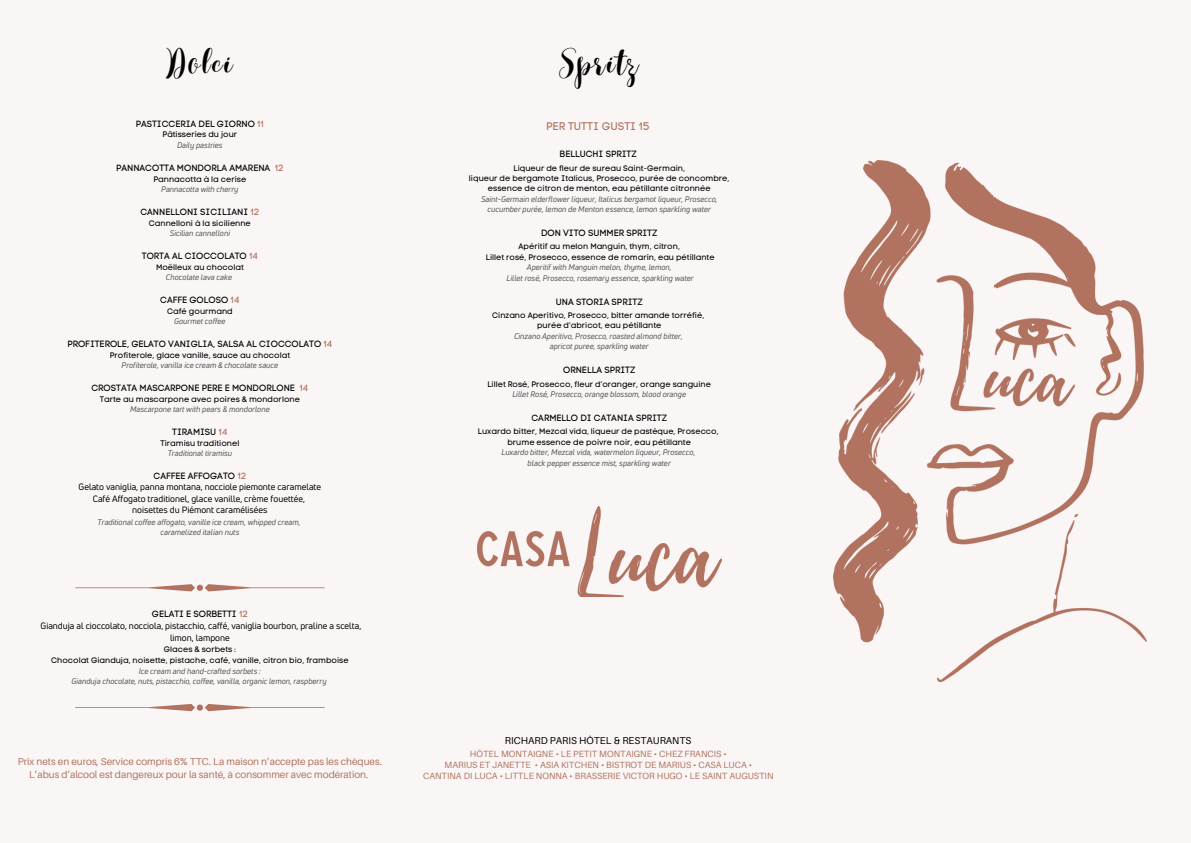
<style>
.page{position:relative;width:1191px;height:843px;background:#fff}
.page>*{position:absolute;margin:0;border:0;box-sizing:border-box;transform-origin:0 0}
.t1{font:300 27px "Best";letter-spacing:.065em;color:#000}
.t2{font:11px "Code Pro Normal LC";color:#b17360}
.t3{font:10px/12.8px "Aileron";color:#b17360;text-align:center}
.t4{font:10px "Aileron";color:#000}
.t5{font:9px "Code Pro Normal LC";color:#000}
.t6{font:9px/12px "Uni Neue";color:#000;text-align:center}
.t7{font:9px "Aileron";color:#b17360}
.t8{font:italic 8px "Uni Neue";color:#545454}
.t9{font:8px "Code Pro Normal LC";color:#000}
.s1{color:#b17360}
.s2{color:#b1725f}
</style>
<div class="page">
<div style="left:0;top:0;width:1190px;height:842px;background:#faf6f6"></div>
<svg style="left:75px;top:584px;width:250px;height:7px"></svg>
<svg style="left:75px;top:704px;width:250px;height:7px"></svg>
<img style="left:833px;top:161px;width:313px;height:520px">
<img style="left:477px;top:506px;width:244px;height:90px">
<p class="t1" style="left:167px;top:47px;width:68px">Dolci</p>
<p class="t5" style="left:136px;top:118px;width:130px">PASTICCERIA DEL GIORNO <span class="s1">11</span></p>
<p class="t9" style="left:163px;top:130px;width:76px">Pâtisseries du jour</p>
<p class="t8" style="left:177px;top:140px;width:47px">Daily pastries</p>
<p class="t5" style="left:116px;top:162px;width:169px">PANNACOTTA MONDORLA AMARENA <span class="s2">12</span></p>
<p class="t9" style="left:153px;top:174px;width:94px">Pannacotta à la cerise</p>
<p class="t8" style="left:161px;top:184px;width:79px">Pannacotta with cherry</p>
<p class="t5" style="left:140px;top:206px;width:120px">CANNELLONI SICILIANI <span class="s2">12</span></p>
<p class="t9" style="left:149px;top:218px;width:103px">Cannelloni à la sicilienne</p>
<p class="t8" style="left:170px;top:228px;width:62px">Sicilian cannelloni</p>
<p class="t5" style="left:142px;top:250px;width:118px">TORTA AL CIOCCOLATO <span class="s2">14</span></p>
<p class="t9" style="left:156px;top:262px;width:89px">Moëlleux au chocolat</p>
<p class="t8" style="left:166px;top:272px;width:68px">Chocolate lava cake</p>
<p class="t5" style="left:160px;top:294px;width:81px">CAFFE GOLOSO <span class="s2">14</span></p>
<p class="t9" style="left:167px;top:306px;width:67px">Café gourmand</p>
<p class="t8" style="left:174px;top:316px;width:53px">Gourmet coffee</p>
<p class="t5" style="left:67px;top:338px;width:266px">PROFITEROLE, GELATO VANIGLIA, SALSA AL CIOCCOLATO <span class="s2">14</span></p>
<p class="t9" style="left:110px;top:350px;width:182px">Profiterole, glace vanille, sauce au chocolat</p>
<p class="t8" style="left:122px;top:360px;width:158px">Profiterole, vanilla ice cream &amp; chocolate sauce</p>
<p class="t5" style="left:91px;top:382px;width:218px">CROSTATA MASCARPONE PERE E MONDORLONE <span class="s1">14</span></p>
<p class="t9" style="left:100px;top:394px;width:202px">Tarte au mascarpone avec poires &amp; mondorlone</p>
<p class="t8" style="left:130px;top:404px;width:141px">Mascarpone tart with pears &amp; mondorlone</p>
<p class="t5" style="left:172px;top:426px;width:57px">TIRAMISU <span class="s1">14</span></p>
<p class="t9" style="left:160px;top:438px;width:81px">Tiramisu traditionel</p>
<p class="t8" style="left:168px;top:448px;width:66px">Traditional tiramisu</p>
<p class="t5" style="left:153px;top:470px;width:94px">CAFFEE AFFOGATO <span class="s1">12</span></p>
<p class="t6" style="left:79px;top:481px;width:244px">Gelato vaniglia, panna montana, nocciole piemonte caramelate</p>
<p class="t6" style="left:93px;top:492px;width:214px">Café Affogato traditionel, glace vanille, crème fouettée,</p>
<p class="t6" style="left:132px;top:503px;width:137px">noisettes du Piémont caramélisées</p>
<p class="t8" style="left:97px;top:516px;width:204px">Traditional coffee affogato, vanille ice cream, whipped cream,</p>
<p class="t8" style="left:160px;top:526px;width:80px">caramelized italian nuts</p>
<p class="t5" style="left:152px;top:608px;width:97px">GELATI E SORBETTI <span class="s1">12</span></p>
<p class="t6" style="left:41px;top:619px;width:322px">Gianduja al cioccolato, nocciola, pistacchio, caffé, vaniglia bourbon, praline a scelta, limon, lampone</p>
<p class="t9" style="left:164px;top:644px;width:73px">Glaces &amp; sorbets :</p>
<p class="t9" style="left:51px;top:655px;width:299px">Chocolat Gianduja, noisette, pistache, café, vanille, citron bio, framboise</p>
<p class="t8" style="left:139px;top:665px;width:124px">Ice cream and hand-crafted sorbets :</p>
<p class="t8" style="left:71px;top:675px;width:257px">Gianduja chocolate, nuts, pistacchio, coffee, vanilla, organic lemon, raspberry</p>
<p class="t3" style="left:18px;top:754px;width:365px">Prix nets en euros, Service compris 6% TTC. La maison n’accepte pas les chèques.<br>L’abus d’alcool est dangereux pour la santé, à consommer avec modération.</p>
<p class="t1" style="left:559px;top:47px;width:81px">Spritz</p>
<p class="t2" style="left:546px;top:119px;width:105px">PER TUTTI GUSTI 15</p>
<p class="t5" style="left:559px;top:149px;width:79px">BELLUCHI SPRITZ</p>
<p class="t9" style="left:513px;top:163px;width:173px">Liqueur de fleur de sureau Saint-Germain,</p>
<p class="t9" style="left:469px;top:173px;width:262px">liqueur de bergamote Italicus, Prosecco, purée de concombre,</p>
<p class="t9" style="left:488px;top:184px;width:224px">essence de citron de menton, eau pétillante citronnée</p>
<p class="t8" style="left:481px;top:193px;width:238px">Saint-Germain elderflower liqueur, Italicus bergamot liqueur, Prosecco,</p>
<p class="t8" style="left:487px;top:203px;width:225px">cucumber purée, lemon de Menton essence, lemon sparkling water</p>
<p class="t5" style="left:541px;top:227px;width:118px">DON VITO SUMMER SPRITZ</p>
<p class="t9" style="left:518px;top:242px;width:163px">Apéritif au melon Manguin, thym, citron,</p>
<p class="t9" style="left:486px;top:252px;width:230px">Lillet rosé, Prosecco, essence de romarin, eau pétillante</p>
<p class="t8" style="left:527px;top:262px;width:146px">Aperitif with Manguin melon, thyme, lemon,</p>
<p class="t8" style="left:506px;top:272px;width:189px">Lillet rosé, Prosecco, rosemary essence, sparkling water</p>
<p class="t5" style="left:556px;top:296px;width:88px">UNA STORIA SPRITZ</p>
<p class="t9" style="left:492px;top:310px;width:213px">Cinzano Aperitivo, Prosecco, bitter amande torréfié,</p>
<p class="t9" style="left:537px;top:320px;width:126px">purée d’abricot, eau pétillante</p>
<p class="t8" style="left:514px;top:330px;width:170px">Cinzano Aperitivo, Prosecco, roasted almond bitter,</p>
<p class="t8" style="left:549px;top:340px;width:100px">apricot puree, sparkling water</p>
<p class="t5" style="left:563px;top:364px;width:74px">ORNELLA SPRITZ</p>
<p class="t9" style="left:487px;top:379px;width:225px">Lillet Rosé, Prosecco, fleur d’oranger, orange sanguine</p>
<p class="t8" style="left:512px;top:388px;width:175px">Lillet Rosé, Prosecco, orange blossom, blood orange</p>
<p class="t5" style="left:531px;top:412px;width:137px">CARMELLO DI CATANIA SPRITZ</p>
<p class="t9" style="left:478px;top:426px;width:242px">Luxardo bitter, Mezcal vida, liqueur de pastèque, Prosecco,</p>
<p class="t9" style="left:507px;top:437px;width:185px">brume essence de poivre noir, eau pétillante</p>
<p class="t8" style="left:501px;top:446px;width:195px">Luxardo bitter, Mezcal vida, watermelon liqueur, Prosecco,</p>
<p class="t8" style="left:527px;top:457px;width:145px">black pepper essence mist, sparkling water</p>
<p class="t4" style="left:505px;top:734px;width:188px">RICHARD PARIS HÔTEL &amp; RESTAURANTS</p>
<p class="t7" style="left:470px;top:747px;width:258px">HÔTEL MONTAIGNE • LE PETIT MONTAIGNE • CHEZ FRANCIS •</p>
<p class="t7" style="left:444px;top:759px;width:309px">MARIUS ET JANETTE • ASIA KITCHEN • BISTROT DE MARIUS • CASA LUCA •</p>
<p class="t7" style="left:423px;top:770px;width:352px">CANTINA DI LUCA • LITTLE NONNA • BRASSERIE VICTOR HUGO • LE SAINT AUGUSTIN</p>
</div>
